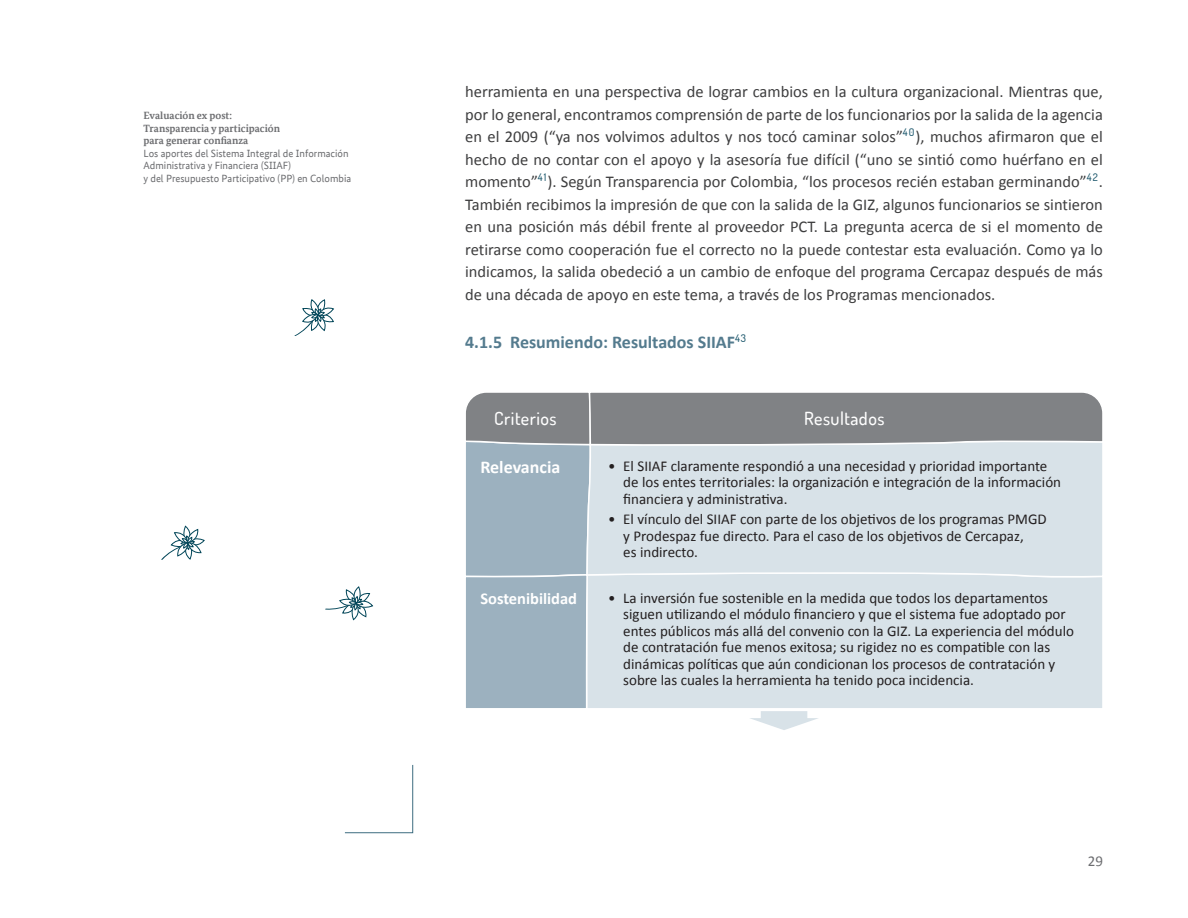
<style>
.page{position:relative;width:1188px;height:918px;background:#fff}
.page>*{position:absolute;margin:0;border:0;box-sizing:border-box;transform-origin:0 0}
.t1{font:700 18px "Calibri";color:#547b8e}
.t2{font:500 18px "Terminal Dosis";letter-spacing:.025em;color:#fff}
.t3{font:700 18px "Calibri";color:#fff}
.t4{font:16.5px/22.5px "Calibri";color:#3e3e3f;text-align:justify}
.t5{font:700 16.5px "Calibri";color:#fff}
.t6{font:15px/16.5px "Calibri";color:#231f20}
.t7{font:15px "Calibri";color:#6c6d70}
.t8{font:10.5px/12.6px "Bundes Sans Office";color:#6c6d70}
.t9{font:700 10.5px/12.6px "Bundes Serif Office";color:#6c6d70}
</style>
<div class="page">
<svg style="left:325px;top:586px;width:48px;height:35px"></svg>
<svg style="left:294px;top:300px;width:40px;height:36px"></svg>
<svg style="left:161px;top:526px;width:43px;height:34px"></svg>
<svg style="left:344px;top:765px;width:69px;height:68px"></svg>
<svg style="left:466px;top:392px;width:637px;height:338px;background:#c5cfd5"></svg>
<p class="t9" style="left:144px;top:109px;width:138px">Evaluación ex post:<br>Transparencia y participación para generar confianza</p>
<p class="t8" style="left:144px;top:147px;width:209px">Los aportes del Sistema Integral de Información<br>Administrativa y Financiera (SIIAF)<br>y del Presupuesto Participativo (PP) en Colombia</p>
<p class="t4" style="left:465px;top:81px;width:639px">herramienta en una perspectiva de lograr cambios en la cultura organizacional. Mientras que, por lo general, encontramos comprensión de parte de los funcionarios por la salida de la agencia en el 2009 (“ya nos volvimos adultos y nos tocó caminar solos”<sup>40</sup>), muchos afirmaron que el hecho de no contar con el apoyo y la asesoría fue difícil (“uno se sintió como huérfano en el momento”<sup>41</sup>). Según Transparencia por Colombia, “los procesos recién estaban germinando”<sup>42</sup>.<br>También recibimos la impresión de que con la salida de la GIZ, algunos funcionarios se sintieron en una posición más débil frente al proveedor PCT. La pregunta acerca de si el momento de retirarse como cooperación fue el correcto no la puede contestar esta evaluación. Como ya lo indicamos, la salida obedeció a un cambio de enfoque del programa Cercapaz después de más de una década de apoyo en este tema, a través de los Programas mencionados.</p>
<p class="t1" style="left:465px;top:330px;width:283px">4.1.5 Resumiendo: Resultados SIIAF<sup>43</sup></p>
<p class="t2" style="left:494px;top:407px;width:64px">Criterios</p>
<p class="t2" style="left:804px;top:407px;width:82px">Resultados</p>
<p class="t3" style="left:480px;top:455px;width:81px">Relevancia</p>
<p class="t6" style="left:623px;top:457px;width:439px;text-indent:-15px">• El SIIAF claramente respondió a una necesidad y prioridad importante de los entes territoriales: la organización e integración de la información financiera y administrativa.</p>
<p class="t6" style="left:623px;top:511px;width:425px;text-indent:-15px">• El vínculo del SIIAF con parte de los objetivos de los programas PMGD y Prodespaz fue directo. Para el caso de los objetivos de Cercapaz,<br>es indirecto.</p>
<p class="t5" style="left:480px;top:588px;width:98px">Sostenibilidad</p>
<p class="t6" style="left:623px;top:590px;width:452px;text-indent:-15px">• La inversión fue sostenible en la medida que todos los departamentos siguen utilizando el módulo financiero y que el sistema fue adoptado por entes públicos más allá del convenio con la GIZ. La experiencia del módulo de contratación fue menos exitosa; su rigidez no es compatible con las dinámicas políticas que aún condicionan los procesos de contratación y sobre las cuales la herramienta ha tenido poca incidencia.</p>
<p class="t7" style="left:1088px;top:851px;width:17px">29</p>
</div>
